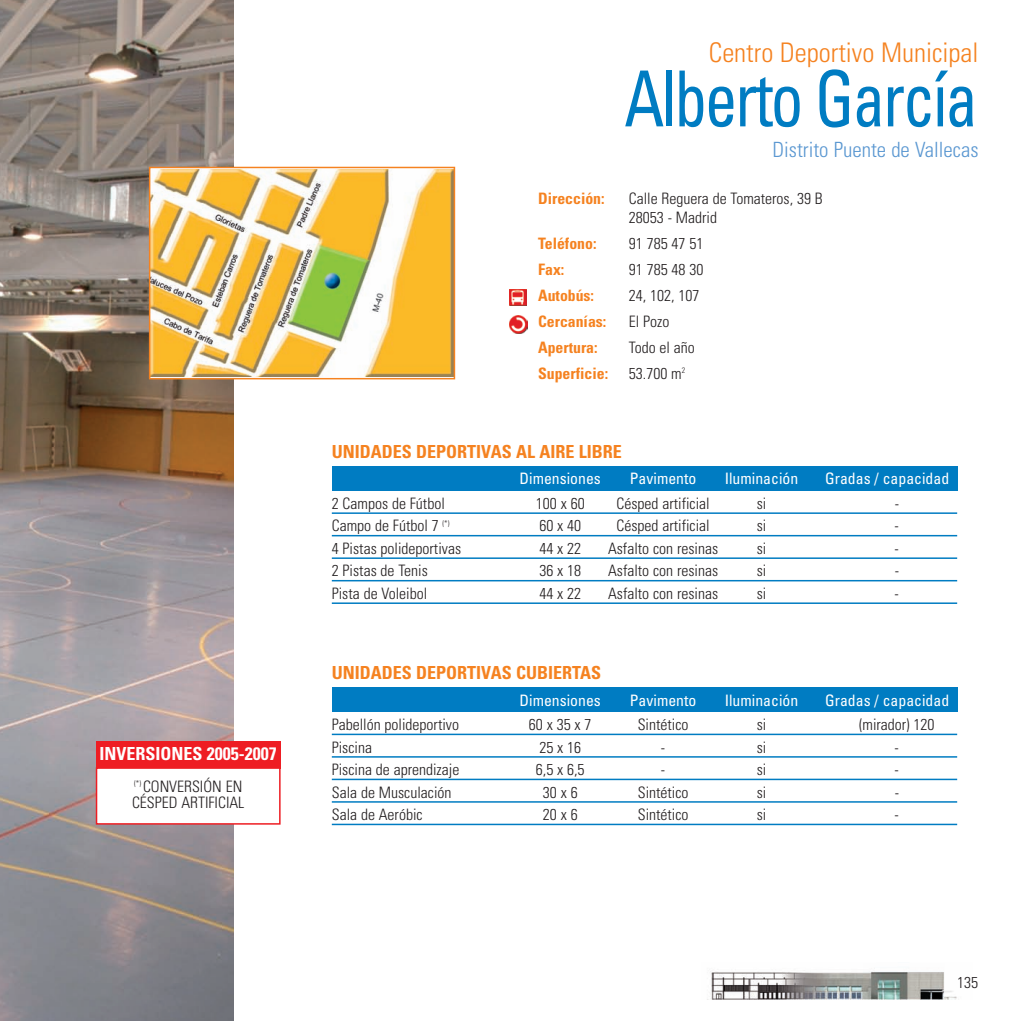
<style>
.page{position:relative;width:1021px;height:1021px;background:#fff}
.page>*{position:absolute;margin:0;border:0;box-sizing:border-box;transform-origin:0 0}
.t1{font:condensed 77.25px "Univers";letter-spacing:-.035em;color:#007cc2;scale:.85 1}
.t2{font:300 condensed 27px "Univers";color:#f58220}
.t3{font:300 condensed 21px "Univers";color:#5a97d1}
.t4{font:700 condensed 18px "Univers";color:#f58220}
.t5{font:700 condensed 18px "Univers";color:#fff}
.t6{font:300 condensed 15.75px/18.9px "Univers";color:#231f20}
.t7{font:condensed 15.75px "Univers";color:#fff}
.t8{font:700 condensed 15.75px "Univers";color:#f58220}
</style>
<div class="page">
<img style="left:0;top:0;width:234px;height:1020px">
<div style="left:332px;top:466px;width:625px;height:25px;background:#007cc2"></div>
<svg style="left:509px;top:289px;width:18px;height:17px"></svg>
<img style="left:510px;top:289px;width:16px;height:17px">
<img style="left:509px;top:315px;width:18px;height:18px">
<hr style="left:332px;top:512px;width:625px;height:2px;background:#007cc2">
<hr style="left:332px;top:535px;width:625px;height:1px;background:#007cc2">
<hr style="left:332px;top:557px;width:625px;height:2px;background:#007cc2">
<hr style="left:332px;top:580px;width:625px;height:1px;background:#007cc2">
<hr style="left:332px;top:602px;width:625px;height:2px;background:#007cc2">
<div style="left:332px;top:687px;width:625px;height:25px;background:#007cc2"></div>
<hr style="left:332px;top:733px;width:625px;height:2px;background:#007cc2">
<hr style="left:332px;top:756px;width:625px;height:1px;background:#007cc2">
<hr style="left:332px;top:778px;width:625px;height:2px;background:#007cc2">
<hr style="left:332px;top:801px;width:625px;height:1px;background:#007cc2">
<hr style="left:332px;top:823px;width:625px;height:2px;background:#007cc2">
<img style="left:710px;top:971px;width:247px;height:28px">
<div style="left:96px;top:741px;width:184px;height:27px;background:#ee1d23"></div>
<div style="left:96px;top:768px;width:184px;height:55px;background:#fff"></div>
<div style="left:96px;top:767px;width:184px;height:57px;border:2px solid #ee1d23"></div>
<img style="left:152px;top:170px;width:300px;height:206px">
<div style="left:149px;top:167px;width:306px;height:212px;border:2px solid #f58220"></div>
<p class="t5" style="left:99px;top:746px;width:179px">INVERSIONES 2005-2007</p>
<p class="t6" style="left:132px;top:779px;width:114px;line-height:16.5px"><sup>(*)</sup> CONVERSIÓN EN<br>CÉSPED ARTIFICIAL</p>
<h2 class="t2" style="left:708px;top:43px;width:271px">Centro Deportivo Municipal</h2>
<h1 class="t1" style="left:624px;top:71px;width:418px">Alberto García</h1>
<h3 class="t3" style="left:772px;top:142px;width:207px">Distrito Puente de Vallecas</h3>
<p class="t8" style="left:538px;top:193px;width:68px">Dirección:</p>
<p class="t6" style="left:629px;top:191px;width:195px">Calle Reguera de Tomateros, 39 B<br>28053 - Madrid</p>
<p class="t8" style="left:538px;top:238px;width:60px">Teléfono:</p>
<p class="t6" style="left:629px;top:235px;width:76px">91 785 47 51</p>
<p class="t8" style="left:538px;top:264px;width:28px">Fax:</p>
<p class="t6" style="left:629px;top:261px;width:76px">91 785 48 30</p>
<p class="t8" style="left:538px;top:290px;width:57px">Autobús:</p>
<p class="t6" style="left:629px;top:287px;width:72px">24, 102, 107</p>
<p class="t8" style="left:538px;top:316px;width:70px">Cercanías:</p>
<p class="t6" style="left:629px;top:313px;width:42px">El Pozo</p>
<p class="t8" style="left:538px;top:342px;width:61px">Apertura:</p>
<p class="t6" style="left:629px;top:339px;width:67px">Todo el año</p>
<p class="t8" style="left:538px;top:367px;width:72px">Superficie:</p>
<p class="t6" style="left:629px;top:365px;width:58px">53.700 m<sup>2</sup></p>
<p class="t4" style="left:332px;top:444px;width:291px">UNIDADES DEPORTIVAS AL AIRE LIBRE</p>
<p class="t7" style="left:519px;top:473px;width:83px">Dimensiones</p>
<p class="t7" style="left:630px;top:473px;width:68px">Pavimento</p>
<p class="t7" style="left:724px;top:473px;width:75px">Iluminación</p>
<p class="t7" style="left:825px;top:473px;width:126px">Gradas / capacidad</p>
<p class="t6" style="left:332px;top:495px;width:114px">2 Campos de Fútbol</p>
<p class="t6" style="left:536px;top:495px;width:50px">100 x 60</p>
<p class="t6" style="left:616px;top:495px;width:95px">Césped artificial</p>
<p class="t6" style="left:756px;top:495px;width:11px">si</p>
<p class="t6" style="left:894px;top:495px;width:6px">-</p>
<p class="t6" style="left:332px;top:517px;width:119px">Campo de Fútbol 7 <sup>(*)</sup></p>
<p class="t6" style="left:539px;top:517px;width:43px">60 x 40</p>
<p class="t6" style="left:616px;top:517px;width:95px">Césped artificial</p>
<p class="t6" style="left:756px;top:517px;width:11px">si</p>
<p class="t6" style="left:894px;top:517px;width:6px">-</p>
<p class="t6" style="left:332px;top:540px;width:131px">4 Pistas polideportivas</p>
<p class="t6" style="left:539px;top:540px;width:43px">44 x 22</p>
<p class="t6" style="left:608px;top:540px;width:112px">Asfalto con resinas</p>
<p class="t6" style="left:756px;top:540px;width:11px">si</p>
<p class="t6" style="left:894px;top:540px;width:6px">-</p>
<p class="t6" style="left:332px;top:562px;width:98px">2 Pistas de Tenis</p>
<p class="t6" style="left:539px;top:562px;width:43px">36 x 18</p>
<p class="t6" style="left:608px;top:562px;width:112px">Asfalto con resinas</p>
<p class="t6" style="left:756px;top:562px;width:11px">si</p>
<p class="t6" style="left:894px;top:562px;width:6px">-</p>
<p class="t6" style="left:332px;top:585px;width:97px">Pista de Voleibol</p>
<p class="t6" style="left:539px;top:585px;width:43px">44 x 22</p>
<p class="t6" style="left:608px;top:585px;width:112px">Asfalto con resinas</p>
<p class="t6" style="left:756px;top:585px;width:11px">si</p>
<p class="t6" style="left:894px;top:585px;width:6px">-</p>
<p class="t4" style="left:332px;top:666px;width:271px">UNIDADES DEPORTIVAS CUBIERTAS</p>
<p class="t7" style="left:519px;top:694px;width:83px">Dimensiones</p>
<p class="t7" style="left:630px;top:694px;width:68px">Pavimento</p>
<p class="t7" style="left:724px;top:694px;width:75px">Iluminación</p>
<p class="t7" style="left:825px;top:694px;width:126px">Gradas / capacidad</p>
<p class="t6" style="left:332px;top:716px;width:129px">Pabellón polideportivo</p>
<p class="t6" style="left:529px;top:716px;width:64px">60 x 35 x 7</p>
<p class="t6" style="left:637px;top:716px;width:52px">Sintético</p>
<p class="t6" style="left:756px;top:716px;width:11px">si</p>
<p class="t6" style="left:859px;top:716px;width:77px">(mirador) 120</p>
<p class="t6" style="left:332px;top:739px;width:42px">Piscina</p>
<p class="t6" style="left:539px;top:739px;width:43px">25 x 16</p>
<p class="t6" style="left:661px;top:739px;width:6px">-</p>
<p class="t6" style="left:756px;top:739px;width:11px">si</p>
<p class="t6" style="left:894px;top:739px;width:6px">-</p>
<p class="t6" style="left:332px;top:761px;width:129px">Piscina de aprendizaje</p>
<p class="t6" style="left:536px;top:761px;width:50px">6,5 x 6,5</p>
<p class="t6" style="left:661px;top:761px;width:6px">-</p>
<p class="t6" style="left:756px;top:761px;width:11px">si</p>
<p class="t6" style="left:894px;top:761px;width:6px">-</p>
<p class="t6" style="left:332px;top:784px;width:121px">Sala de Musculación</p>
<p class="t6" style="left:543px;top:784px;width:36px">30 x 6</p>
<p class="t6" style="left:637px;top:784px;width:52px">Sintético</p>
<p class="t6" style="left:756px;top:784px;width:11px">si</p>
<p class="t6" style="left:894px;top:784px;width:6px">-</p>
<p class="t6" style="left:332px;top:806px;width:92px">Sala de Aeróbic</p>
<p class="t6" style="left:543px;top:806px;width:36px">20 x 6</p>
<p class="t6" style="left:637px;top:806px;width:52px">Sintético</p>
<p class="t6" style="left:756px;top:806px;width:11px">si</p>
<p class="t6" style="left:894px;top:806px;width:6px">-</p>
<p class="t6" style="left:957px;top:974px;width:22px">135</p>
</div>
